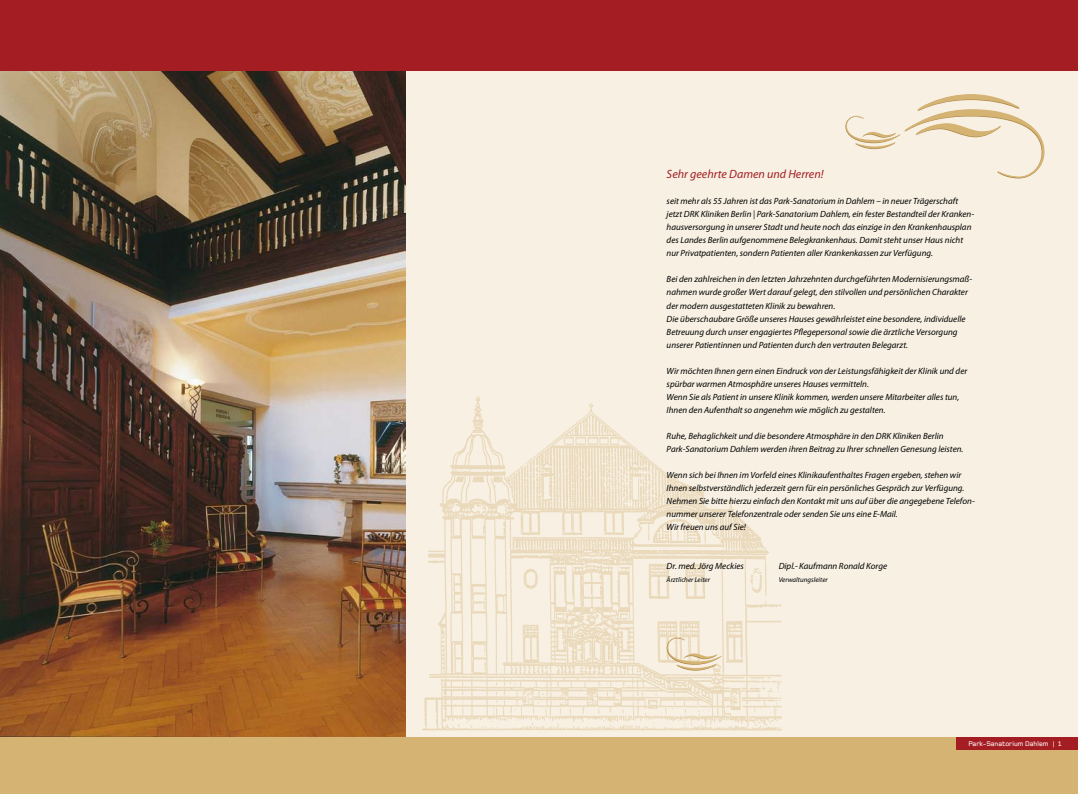
<style>
.page{position:relative;width:1078px;height:794px;background:#fff}
.page>*{position:absolute;margin:0;border:0;box-sizing:border-box;transform-origin:0 0}
.t1{font:italic 12px "Myriad Pro";color:#a41d22}
.t2{font:italic 9px/13px "Myriad Pro";color:#000}
.t3{font:italic 7px "Myriad Pro";color:#000}
.t4{font:500 7px "Foundry Monoline";color:#fff}
</style>
<div class="page">
<div style="left:539px;top:60px;width:538px;height:699px;background:#f7f0e3"></div>
<img style="left:539px;top:403px;width:243px;height:328px">
<div style="left:372px;top:38px;width:167px;height:738px;background:#f7f0e3"></div>
<img style="left:405px;top:375px;width:134px;height:362px">
<img style="left:0;top:71px;width:405px;height:666px">
<div style="left:0;top:737px;width:539px;height:57px;background:#d5b373"></div>
<div style="left:0;top:0;width:539px;height:71px;background:#a41d22"></div>
<svg style="left:666px;top:637px;width:55px;height:33px"></svg>
<svg style="left:845px;top:94px;width:199px;height:84px"></svg>
<div style="left:539px;top:737px;width:538px;height:57px;background:#d5b373"></div>
<div style="left:539px;top:0;width:538px;height:71px;background:#a41d22"></div>
<div style="left:955px;top:737px;width:122px;height:13px;background:#a41d22"></div>
<h1 class="t1" style="left:666px;top:167px;width:158px">Sehr geehrte Damen und Herren!</h1>
<p class="t2" style="left:666px;top:195px;width:309px">seit mehr als 55 Jahren ist das Park-Sanatorium in Dahlem – in neuer Trägerschaft jetzt DRK Kliniken Berlin | Park-Sanatorium Dahlem, ein fester Bestandteil der Kranken&shy;hausversorgung in unserer Stadt und heute noch das einzige in den Krankenhausplan des Lan- des Berlin aufgenom- mene Belegkrankenhaus. Damit steht unser Haus nicht nur Privatpatienten, sondern Patienten aller Krankenkassen zur Verfügung.</p>
<p class="t2" style="left:666px;top:273px;width:307px">Bei den zahlreichen in den letzten Jahrzehnten durchgeführten Modernisierungsmaß&shy;nahmen wurde großer Wert darauf gelegt, den stilvollen und persönlichen Charakter der modern ausgestatteten Klinik zu bewahren.<br>Die überschaubare Größe unseres Hauses gewährleistet eine besondere, individuelle Be-treuung durch unser engagiertes Pflegepersonal sowie die ärztliche Versorgung unserer Patientinnen und Patien- ten durch den vertrauten Belegarzt.</p>
<p class="t2" style="left:666px;top:364px;width:302px">Wir möchten Ihnen gern einen Eindruck von der Leistungsfähigkeit der Klinik und der spürbar warmen Atmosphäre unseres Hauses vermitteln.<br>Wenn Sie als Patient in unsere Klinik kommen, werden unsere Mitarbeiter alles tun, Ihnen den Aufenthalt so angenehm wie möglich zu gestalten.</p>
<p class="t2" style="left:666px;top:429px;width:298px">Ruhe, Behaglichkeit und die besondere Atmosphäre in den DRK Kliniken Berlin<br>Park-Sanatorium Dahlem werden ihren Beitrag zu Ihrer schnellen Genesung leisten.</p>
<p class="t2" style="left:666px;top:468px;width:309px">Wenn sich bei Ihnen im Vorfeld eines Klinikaufenthaltes Fragen ergeben, stehen wir Ihnen selbstverständlich jederzeit gern für ein persönliches Gespräch zur Verfügung.<br>Nehmen Sie bitte hierzu einfach den Kontakt mit uns auf über die angegebene Telefon&shy;nummer unserer Telefonzentrale oder senden Sie uns eine E-Mail.<br>Wir freuen uns auf Sie!</p>
<p class="t2" style="left:666px;top:559px;width:79px">Dr. med. Jörg Meckies</p>
<p class="t2" style="left:778px;top:559px;width:110px">Dipl.-Kaufmann Ronald Korge</p>
<p class="t3" style="left:666px;top:575px;width:45px">Ärztlicher Leiter</p>
<p class="t3" style="left:778px;top:575px;width:51px">Verwaltungsleiter</p>
<p class="t4" style="left:968px;top:740px;width:88px">Park-Sanatorium Dahlem |</p>
</div>
